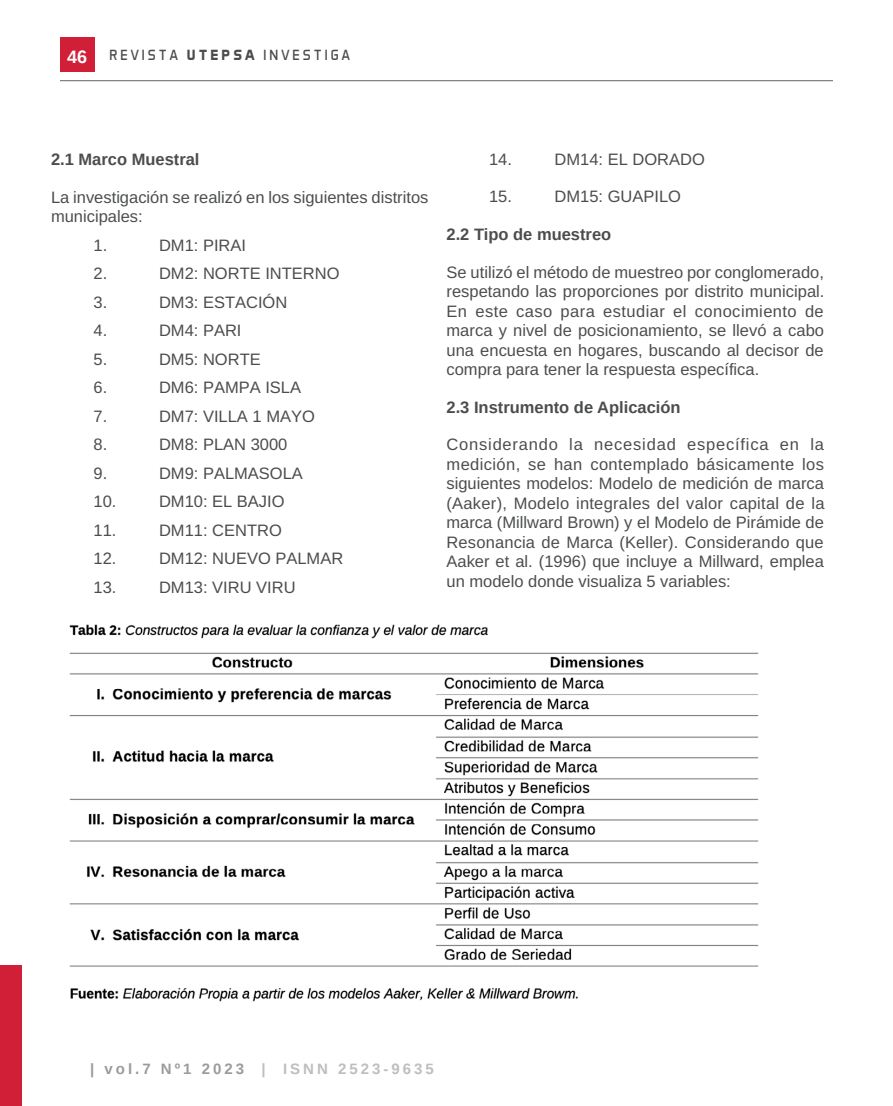
<style>
.page{position:relative;width:893px;height:1106px;background:#fff}
.page>*{position:absolute;margin:0;border:0;box-sizing:border-box;transform-origin:0 0}
.t1{font:16.5px/19.5px "Arimo";color:#4b4d4d;text-align:justify}
.t2{font:700 16.5px "Arimo";color:#4b4d4d}
.t3{font:700 15px "Arimo";letter-spacing:.2em;color:#bdbec0}
.t4{font:15px "Aero Matics";letter-spacing:.2em;color:#4b4d4d}
.s1{font-family:"Arimo";font-weight:700;font-size:18px;color:#fff}
.s2{font-weight:700}
.s3{color:#999b9c}
</style>
<div class="page">
<div style="left:60px;top:38px;width:34px;height:34px;background:#d11f38"></div>
<hr style="left:60px;top:80px;width:773px;height:1px;background:#73776c">
<div style="left:0;top:965px;width:22px;height:141px;background:#d11f38"></div>
<img style="left:69px;top:624px;width:690px;height:378px">
<p class="t4" style="left:67px;top:46px;width:284px"><span class="s1">46</span> REVISTA <span class="s2">UTEPSA</span> INVESTIGA</p>
<p class="t2" style="left:51px;top:150px;width:150px">2.1 Marco Muestral</p>
<p class="t1" style="left:51px;top:187px;width:379px">La investigación se realizó en los siguientes distritos municipales:</p>
<p class="t1" style="left:94px;top:235px;width:15px">1.</p>
<p class="t1" style="left:159px;top:235px;width:89px">DM1: PIRAI</p>
<p class="t1" style="left:94px;top:263px;width:15px">2.</p>
<p class="t1" style="left:159px;top:263px;width:182px">DM2: NORTE INTERNO</p>
<p class="t1" style="left:94px;top:292px;width:15px">3.</p>
<p class="t1" style="left:159px;top:292px;width:130px">DM3: ESTACIÓN</p>
<p class="t1" style="left:94px;top:320px;width:15px">4.</p>
<p class="t1" style="left:159px;top:320px;width:84px">DM4: PARI</p>
<p class="t1" style="left:94px;top:349px;width:15px">5.</p>
<p class="t1" style="left:159px;top:349px;width:103px">DM5: NORTE</p>
<p class="t1" style="left:94px;top:377px;width:15px">6.</p>
<p class="t1" style="left:159px;top:377px;width:144px">DM6: PAMPA ISLA</p>
<p class="t1" style="left:94px;top:406px;width:15px">7.</p>
<p class="t1" style="left:159px;top:406px;width:157px">DM7: VILLA 1 MAYO</p>
<p class="t1" style="left:94px;top:434px;width:15px">8.</p>
<p class="t1" style="left:159px;top:434px;width:130px">DM8: PLAN 3000</p>
<p class="t1" style="left:94px;top:463px;width:15px">9.</p>
<p class="t1" style="left:159px;top:463px;width:145px">DM9: PALMASOLA</p>
<p class="t1" style="left:94px;top:491px;width:24px">10.</p>
<p class="t1" style="left:159px;top:491px;width:127px">DM10: EL BAJIO</p>
<p class="t1" style="left:94px;top:520px;width:24px">11.</p>
<p class="t1" style="left:159px;top:520px;width:124px">DM11: CENTRO</p>
<p class="t1" style="left:94px;top:548px;width:24px">12.</p>
<p class="t1" style="left:159px;top:548px;width:186px">DM12: NUEVO PALMAR</p>
<p class="t1" style="left:94px;top:577px;width:24px">13.</p>
<p class="t1" style="left:159px;top:577px;width:138px">DM13: VIRU VIRU</p>
<p class="t1" style="left:489px;top:149px;width:24px">14.</p>
<p class="t1" style="left:554px;top:149px;width:152px">DM14: EL DORADO</p>
<p class="t1" style="left:489px;top:187px;width:24px">15.</p>
<p class="t1" style="left:554px;top:187px;width:128px">DM15: GUAPILO</p>
<p class="t2" style="left:446px;top:225px;width:166px">2.2 Tipo de muestreo</p>
<p class="t1" style="left:446px;top:262px;width:379px">Se utilizó el método de muestreo por conglomerado, respetando las proporciones por distrito municipal.<br>En este caso para estudiar el conocimiento de marca y nivel de posicionamiento, se llevó a cabo una encuesta en hogares, buscando al decisor de compra para tener la respuesta específica.</p>
<p class="t2" style="left:446px;top:397px;width:236px">2.3 Instrumento de Aplicación</p>
<p class="t1" style="left:446px;top:434px;width:379px">Considerando la necesidad específica en la medición, se han contemplado básicamente los siguientes modelos: Modelo de medición de marca (Aaker), Modelo integrales del valor capital de la marca (Millward Brown) y el Modelo de Pirámide de Resonancia de Marca (Keller). Considerando que Aaker et al. (1996) que incluye a Millward, emplea un modelo donde visualiza 5 variables:</p>
<p class="t3" style="left:90px;top:1060px;width:345px"><span class="s3">| vol.7 Nº1 2023</span> | ISNN 2523-9635</p>
</div>
